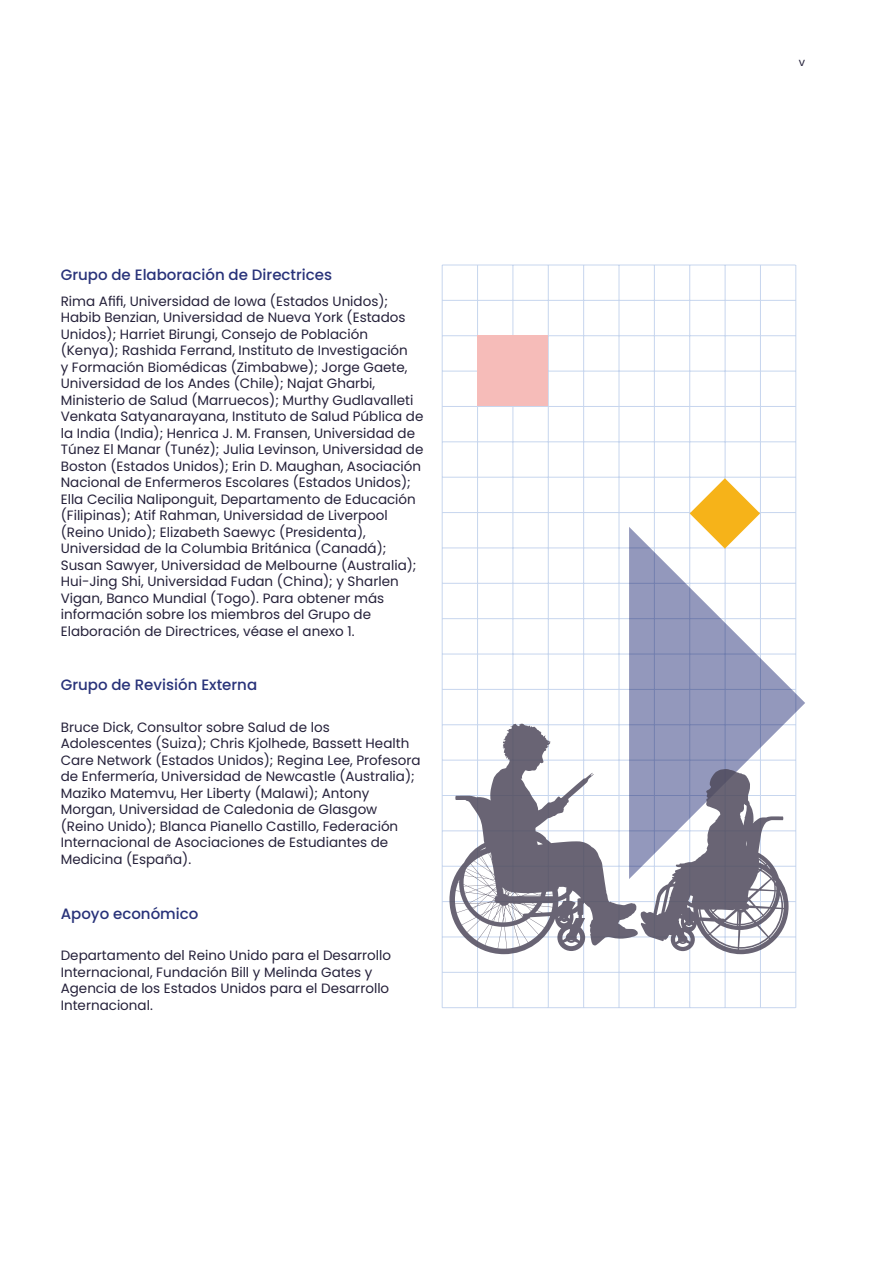
<style>
.page{position:relative;width:893px;height:1263px;background:#fff}
.page>*{position:absolute;margin:0;border:0;box-sizing:border-box;transform-origin:0 0}
.t1{font:500 15px "Poppins";color:#283279}
.t2{font:13.5px/16.5px "Poppins";color:#25213a}
.t3{font:11.25px "Poppins";color:#25213a}
</style>
<div class="page">
<hr style="left:442px;top:265px;width:1px;height:743px;background:#c7d6ee">
<hr style="left:477px;top:265px;width:1px;height:743px;background:#c7d6ee">
<hr style="left:512px;top:265px;width:1px;height:743px;background:#c7d6ee">
<hr style="left:548px;top:265px;width:1px;height:743px;background:#c7d6ee">
<hr style="left:583px;top:265px;width:1px;height:743px;background:#c7d6ee">
<hr style="left:619px;top:265px;width:1px;height:743px;background:#c7d6ee">
<hr style="left:654px;top:265px;width:1px;height:743px;background:#c7d6ee">
<hr style="left:689px;top:265px;width:1px;height:743px;background:#c7d6ee">
<hr style="left:725px;top:265px;width:1px;height:743px;background:#c7d6ee">
<hr style="left:760px;top:265px;width:1px;height:743px;background:#c7d6ee">
<hr style="left:795px;top:265px;width:1px;height:743px;background:#c7d6ee">
<hr style="left:442px;top:1007px;width:353px;height:1px;background:#c7d6ee">
<hr style="left:442px;top:972px;width:353px;height:1px;background:#c7d6ee">
<hr style="left:442px;top:936px;width:353px;height:1px;background:#c7d6ee">
<hr style="left:442px;top:901px;width:353px;height:1px;background:#c7d6ee">
<hr style="left:442px;top:866px;width:353px;height:1px;background:#c7d6ee">
<hr style="left:442px;top:830px;width:353px;height:1px;background:#c7d6ee">
<hr style="left:442px;top:795px;width:353px;height:1px;background:#c7d6ee">
<hr style="left:442px;top:760px;width:353px;height:1px;background:#c7d6ee">
<hr style="left:442px;top:724px;width:353px;height:1px;background:#c7d6ee">
<hr style="left:442px;top:689px;width:353px;height:1px;background:#c7d6ee">
<hr style="left:442px;top:654px;width:353px;height:1px;background:#c7d6ee">
<hr style="left:442px;top:618px;width:353px;height:1px;background:#c7d6ee">
<hr style="left:442px;top:583px;width:353px;height:1px;background:#c7d6ee">
<hr style="left:442px;top:547px;width:353px;height:1px;background:#c7d6ee">
<hr style="left:442px;top:512px;width:353px;height:1px;background:#c7d6ee">
<hr style="left:442px;top:477px;width:353px;height:1px;background:#c7d6ee">
<hr style="left:442px;top:441px;width:353px;height:1px;background:#c7d6ee">
<hr style="left:442px;top:406px;width:353px;height:1px;background:#c7d6ee">
<hr style="left:442px;top:371px;width:353px;height:1px;background:#c7d6ee">
<hr style="left:442px;top:335px;width:353px;height:1px;background:#c7d6ee">
<hr style="left:442px;top:300px;width:353px;height:1px;background:#c7d6ee">
<hr style="left:442px;top:265px;width:353px;height:1px;background:#c7d6ee">
<svg style="left:690px;top:478px;width:70px;height:49px"></svg>
<div style="left:477px;top:336px;width:70px;height:70px;background:#f6bcb9"></div>
<svg style="left:629px;top:527px;width:176px;height:352px;fill:#9a9fbc"></svg>
<svg style="left:449px;top:723px;width:340px;height:231px"></svg>
<p class="t1" style="left:61px;top:266px;width:273px">Grupo de Elaboración de Directrices</p>
<p class="t2" style="left:61px;top:293px;width:364px">Rima Afifi, Universidad de Iowa (Estados Unidos); Habib Benzian, Universidad de Nueva York (Estados Unidos); Harriet Birungi, Consejo de Población (Kenya); Rashida Ferrand, Instituto de Investigación<br>y Formación Biomédicas (Zimbabwe); Jorge Gaete, Universidad de los Andes (Chile); Najat Gharbi, Ministerio de Salud (Marruecos); Murthy Gudlavalleti Venkata Satyanarayana, Instituto de Salud Pública de la India (India); Henrica J. M. Fransen, Universidad de Túnez El Manar (Tunéz); Julia Levinson, Universidad de Boston (Estados Unidos); Erin D. Maughan, Asociación Nacional de Enfermeros Escolares (Estados Unidos); Ella Cecilia Naliponguit, Departamento de Educación (Filipinas); Atif Rahman, Universidad de Liverpool (Reino Unido); Elizabeth Saewyc (Presidenta), Universidad de la Columbia Británica (Canadá); Susan Sawyer, Universidad de Melbourne (Australia); Hui-Jing Shi, Universidad Fudan (China); y Sharlen Vigan, Banco Mundial (Togo). Para obtener más información sobre los miembros del Grupo de Elaboración de Directrices, véase el anexo 1.</p>
<p class="t1" style="left:61px;top:676px;width:198px">Grupo de Revisión Externa</p>
<p class="t2" style="left:61px;top:719px;width:361px">Bruce Dick, Consultor sobre Salud de los Adolescentes (Suiza); Chris Kjolhede, Bassett Health Care Network (Estados Unidos); Regina Lee, Profesora de Enfermería, Universidad de Newcastle (Australia); Maziko Matemvu, Her Liberty (Malawi); Antony Morgan, Universidad de Caledonia de Glasgow (Reino Unido); Blanca Pianello Castillo, Federación Internacional de Asociaciones de Estudiantes de Medicina (España).</p>
<p class="t1" style="left:61px;top:905px;width:139px">Apoyo económico</p>
<p class="t2" style="left:61px;top:947px;width:332px">Departamento del Reino Unido para el Desarrollo Internacional, Fundación Bill y Melinda Gates y Agencia de los Estados Unidos para el Desarrollo Internacional.</p>
<p class="t3" style="left:799px;top:55px;width:8px">v</p>
</div>
